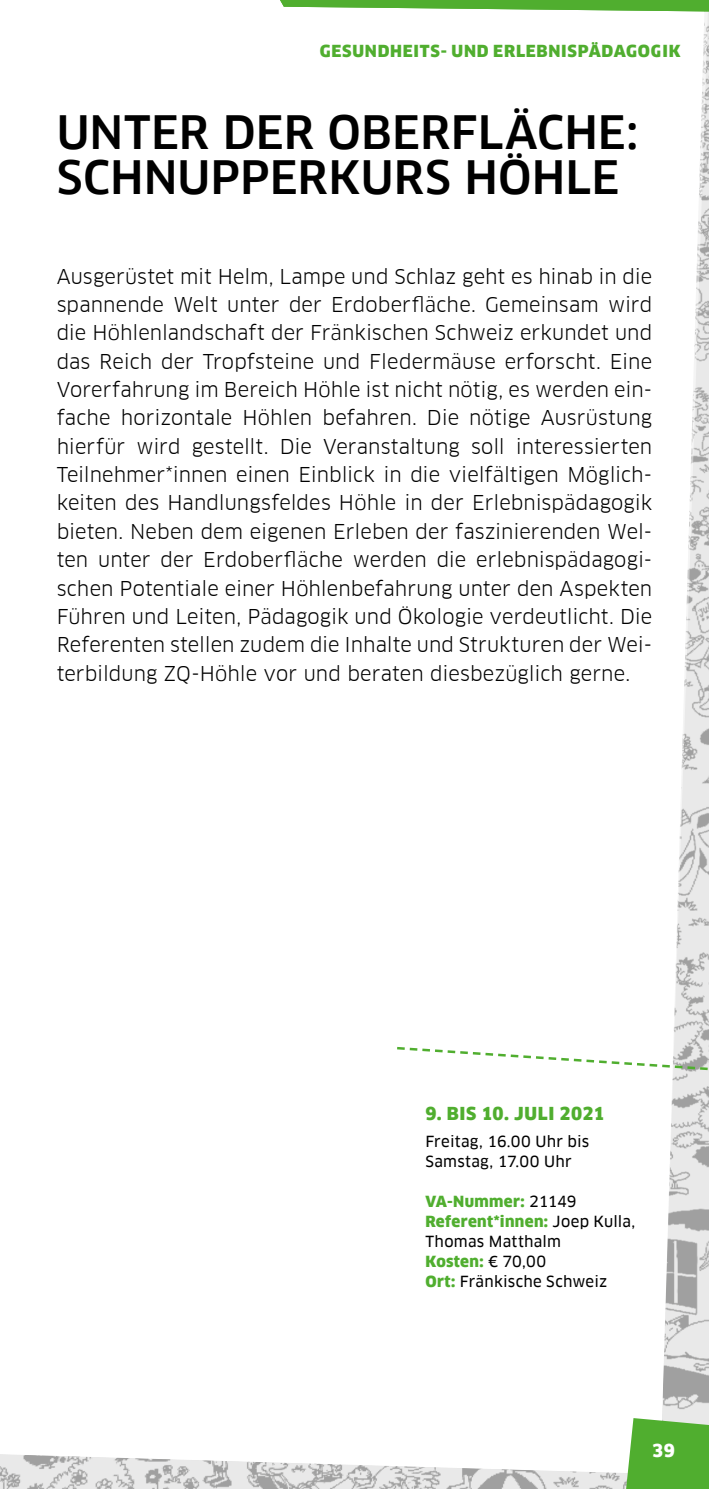
<style>
.page{position:relative;width:709px;height:1489px;background:#fff}
.page>*{position:absolute;margin:0;border:0;box-sizing:border-box;transform-origin:0 0}
.t1{font:500 45px/45px "Clan Offc";color:#000}
.t2{font:20px/28.2px "Clan Offc";letter-spacing:.005em;color:#000;text-align:justify}
.t3{font:900 17.5px "Clan Offc";letter-spacing:.035em;color:#50ae2f}
.t4{font:900 17.5px "Clan Offc";color:#fff}
.t5{font:900 16.25px "Clan Offc";letter-spacing:.045em;color:#50ae2f}
.t6{font:15px/20px "Clan Offc News";letter-spacing:.015em;color:#000}
.t7{font:900 15px/20px "Clan Offc";letter-spacing:.02em;color:#50ae2f}
.s1{font-family:"Clan Offc News";font-weight:400;color:#000}
.s2{font-family:"Clan Offc";font-weight:900;color:#50ae2f}
</style>
<div class="page">
<svg style="left:662px;top:12px;width:47px;height:1405px"></svg>
<svg style="left:280px;top:0;width:429px;height:12px"></svg>
<svg style="left:397px;top:1045px;width:312px;height:34px"></svg>
<svg style="left:0;top:1417px;width:709px;height:71px"></svg>
<p class="t5" style="left:320px;top:42px;width:362px">GESUNDHEITS- UND ERLEBNISPÄDAGOGIK</p>
<h1 class="t1" style="left:57px;top:110px;width:583px">UNTER DER OBERFLÄCHE:<br>SCHNUPPERKURS HÖHLE</h1>
<p class="t2" style="left:57px;top:262px;width:597px">Ausgerüstet mit Helm, Lampe und Schlaz geht es hinab in die spannende Welt unter der Erdoberfläche. Gemeinsam wird die Höhlenlandschaft der Fränkischen Schweiz erkundet und das Reich der Tropfsteine und Fledermäuse erforscht. Eine Vorerfahrung im Bereich Höhle ist nicht nötig, es werden ein&shy;fache horizontale Höhlen befahren. Die nötige Ausrüstung hierfür wird gestellt. Die Veranstaltung soll interessierten Teilnehmer*innen einen Einblick in die vielfältigen Möglich&shy;keiten des Handlungsfeldes Höhle in der Erlebnispädagogik bieten. Neben dem eigenen Erleben der faszinierenden Wel&shy;ten unter der Erdoberfläche werden die erlebnispädagogi&shy;schen Potentiale einer Höhlenbefahrung unter den Aspekten Führen und Leiten, Pädagogik und Ökologie verdeutlicht. Die Referenten stellen zudem die Inhalte und Strukturen der Wei&shy;terbildung ZQ-Höhle vor und beraten diesbezüglich gerne.</p>
<p class="t3" style="left:425px;top:1103px;width:181px">9. BIS 10. JULI 2021</p>
<p class="t6" style="left:425px;top:1131px;width:165px">Freitag, 16.00 Uhr bis<br>Samstag, 17.00 Uhr</p>
<p class="t7" style="left:425px;top:1191px;width:211px">VA-Nummer: <span class="s1">21149<br></span>Referent*innen: <span class="s1">Joep Kulla,</span></p>
<p class="t6" style="left:425px;top:1231px;width:137px">Thomas Matthalm</p>
<p class="t7" style="left:425px;top:1251px;width:122px">Kosten: <span class="s1">€ 70,00</span></p>
<p class="t6" style="left:425px;top:1271px;width:183px"><span class="s2">Ort:</span> Fränkische Schweiz</p>
<p class="t4" style="left:652px;top:1440px;width:24px">39</p>
</div>
